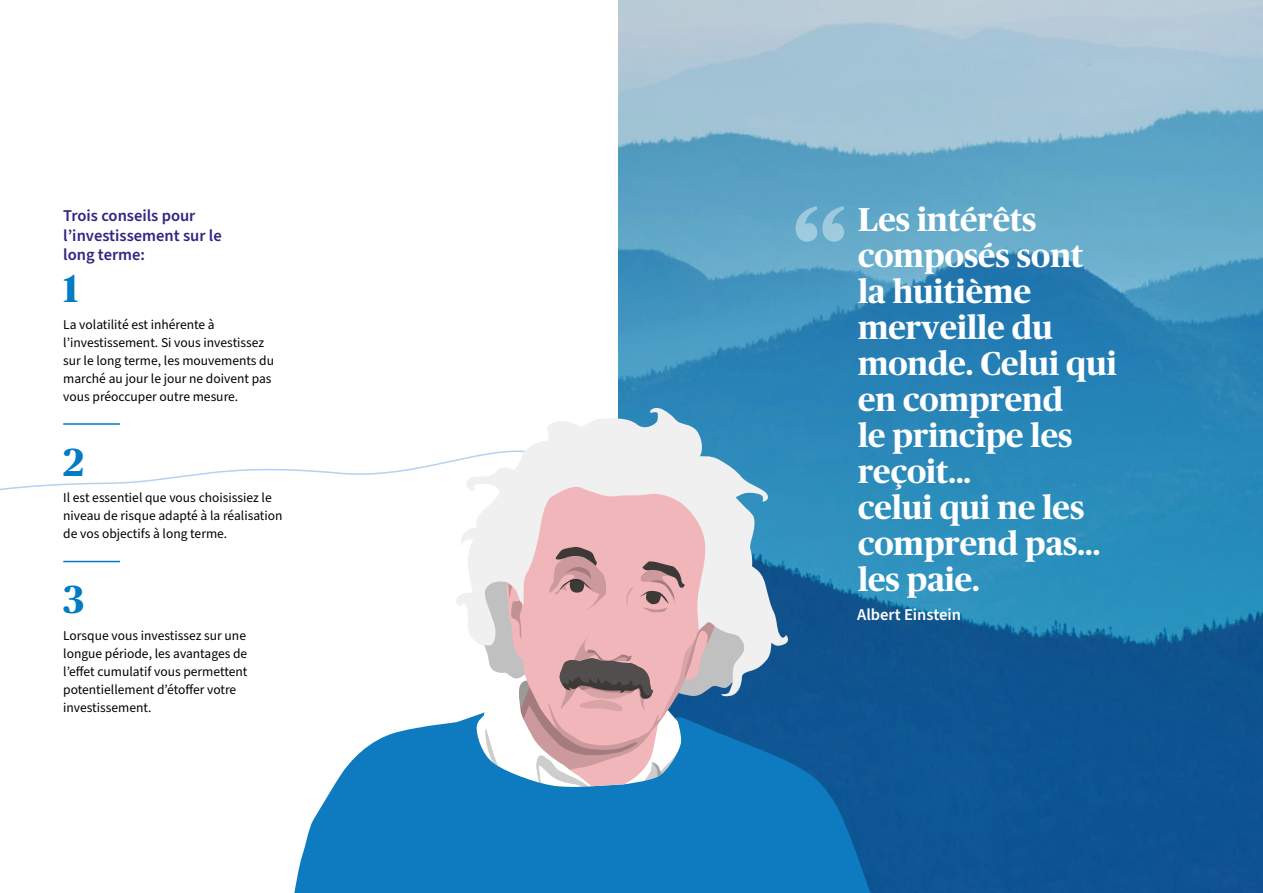
<style>
.page{position:relative;width:1263px;height:893px;background:#fff}
.page>*{position:absolute;margin:0;border:0;box-sizing:border-box;transform-origin:0 0}
.Title_article_with_line{font:700 39px "Publico Headline";color:#007bc4}
.L1_PAGE_TITLE{font:700 39px "Publico Headline";color:#007bc4}
.Q1_Quotes{font:700 33px/36px "Publico Headline";color:#fff}
.L2_Heading{font:600 16.5px/19.5px "Source Sans Pro";color:#312783}
._0B_Body{font:600 16.5px "Source Sans Pro";color:#fff}
._0B_Body-2{font:13.5px/18px "Source Sans Pro";color:#000}
</style>
<div class="page">
<svg style="left:0;top:459px;width:456px;height:32px"></svg>
<img style="left:619px;top:0;width:644px;height:893px">
<svg style="left:294px;top:711px;width:579px;height:182px;background:#2582c0"></svg>
<svg style="left:456px;top:404px;width:335px;height:293px"></svg>
<svg style="left:522px;top:484px;width:184px;height:62px;fill:#f0b6b9"></svg>
<svg style="left:472px;top:546px;width:275px;height:242px"></svg>
<hr style="left:63px;top:423px;width:57px;height:2px;background:#007bc4">
<hr style="left:63px;top:561px;width:57px;height:1px;background:#007bc4">
<svg style="left:796px;top:206px;width:48px;height:36px;background:#82bad3"></svg>
<p class="L2_Heading" style="left:63px;top:207px;width:160px">Trois conseils pour l’investissement sur le long terme:</p>
<p class="L1_PAGE_TITLE" style="left:63px;top:261px;width:17px">1</p>
<p class="_0B_Body-2" style="left:63px;top:316px;width:212px">La volatilité est inhérente à l’investissement. Si vous investissez sur le long terme, les mouvements du marché au jour le jour ne doivent pas vous préoccuper outre mesure.</p>
<p class="Title_article_with_line" style="left:63px;top:434px;width:22px">2</p>
<p class="_0B_Body-2" style="left:63px;top:489px;width:221px">Il est essentiel que vous choisissiez le niveau de risque adapté à la réalisation de vos objectifs à long terme.</p>
<p class="Title_article_with_line" style="left:63px;top:572px;width:23px">3</p>
<p class="_0B_Body-2" style="left:63px;top:627px;width:186px">Lorsque vous investissez sur une longue période, les avantages de l’effet cumulatif vous permettent potentiellement d’étoffer votre investissement.</p>
<p class="Q1_Quotes" style="left:858px;top:199px;width:260px">Les intérêts composés sont la huitième merveille du monde. Celui qui en comprend<br>le principe les reçoit...<br>celui qui ne les comprend pas... les paie.</p>
<p class="_0B_Body" style="left:857px;top:603px;width:105px">Albert Einstein</p>
</div>
